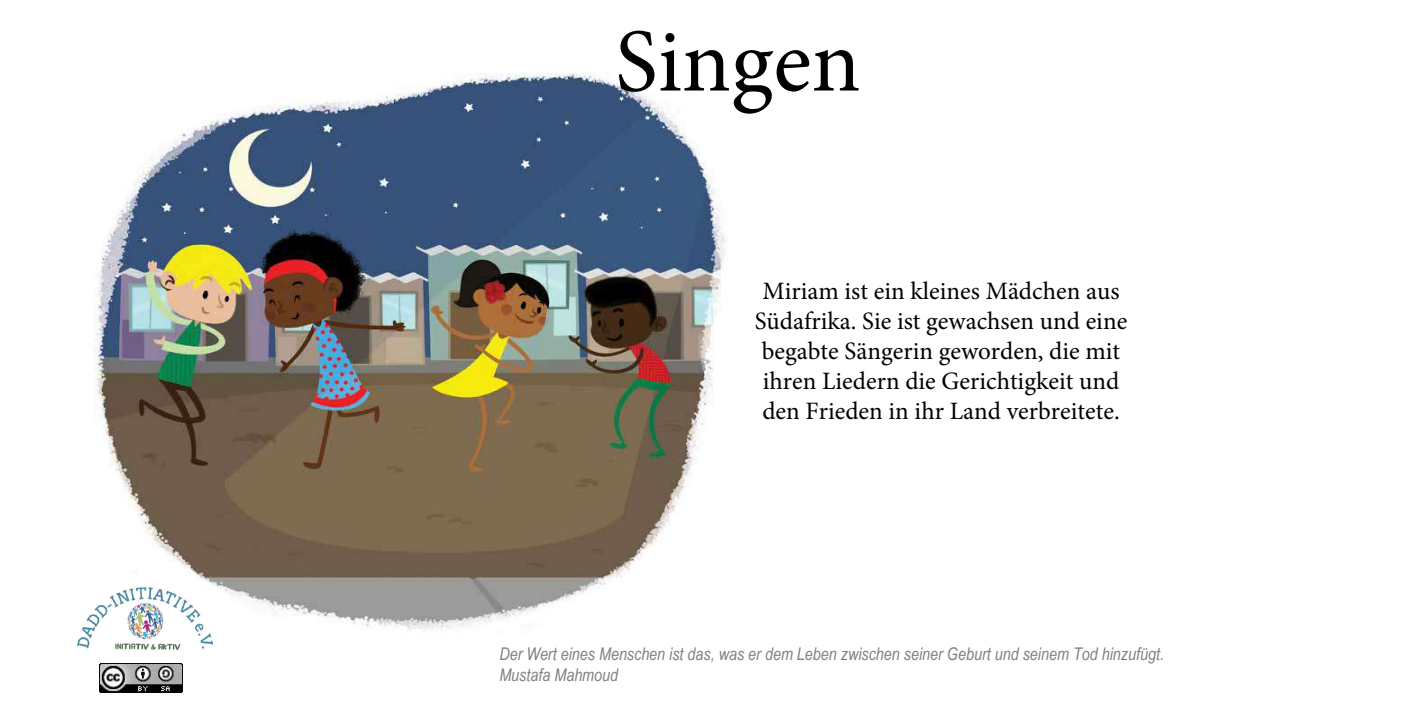
<style>
.page{position:relative;width:1418px;height:709px;background:#fff}
.page>*{position:absolute;margin:0;border:0;box-sizing:border-box;transform-origin:0 0}
.t1{font:90px "Minion Pro";color:#000}
.t2{font:25px/30px "Minion Pro";color:#000;text-align:center}
.t3{font:italic 17.5px/21px "Arial Narrow";color:#808080}
</style>
<div class="page">
<img style="left:94px;top:73px;width:634px;height:603px">
<img style="left:100px;top:663px;width:83px;height:29px">
<img style="left:77px;top:578px;width:136px;height:81px">
<h1 class="t1" style="left:615px;top:1px;width:247px">Singen</h1>
<p class="t2" style="left:754px;top:276px;width:374px">Miriam ist ein kleines Mädchen aus Südafrika. Sie ist gewachsen und eine begabte Sängerin geworden, die mit ihren Liedern die Gerichtigkeit und den Frieden in ihr Land verbreitete.</p>
<p class="t3" style="left:499px;top:643px;width:666px">Der Wert eines Menschen ist das, was er dem Leben zwischen seiner Geburt und seinem Tod hinzufügt.<br>Mustafa Mahmoud</p>
</div>
